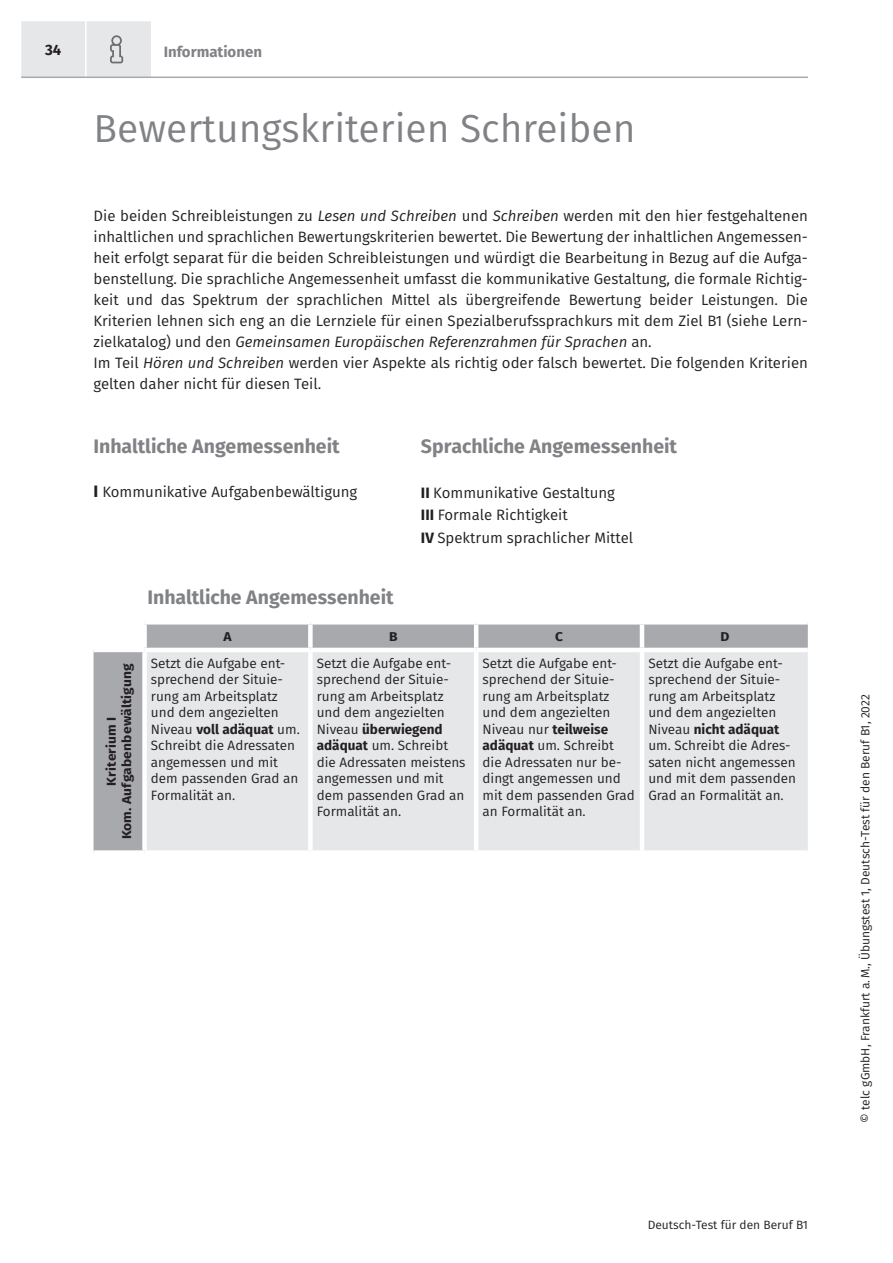
<style>
.page{position:relative;width:893px;height:1263px;background:#fff}
.page>*{position:absolute;margin:0;border:0;box-sizing:border-box;transform-origin:0 0}
._01_Überschrift_Test{font:39px "Fira Sans";color:#808285}
._02_2_Zwischenübersc{font:700 19.5px "Fira Sans";color:#808285}
._11_Fließtext_libü{font:15px/21px "Fira Sans";color:#231f20;text-align:justify}
.Tabelle_light{font:15px "Fira Sans";color:#231f20}
.t1{font:700 15px "Fira Sans";color:#808285}
.t2{font:700 15px "Fira Sans";color:#231f20}
.Tabelle_light-2{font:13.5px/16.5px "Fira Sans";color:#231f20}
.Tabelle_medium{font:700 12.75px "Fira Sans";letter-spacing:.01em;color:#231f20;scale:1.08 1}
.t3{font:12px "Fira Sans";color:#231f20}
.s1{font-style:italic}
.s2{font-weight:700;font-size:16.5px}
.s3{font-weight:700}
</style>
<div class="page">
<div style="left:21px;top:21px;width:130px;height:56px;background:#e6e7e9;border:2px solid #e6e7e9"></div>
<hr style="left:85px;top:14px;width:2px;height:64px;background:#fff">
<hr style="left:21px;top:77px;width:787px;height:1px;background:#a8a9ad">
<svg style="left:110px;top:35px;width:13px;height:28px"></svg>
<svg style="left:94px;top:624px;width:714px;height:226px;background:#adaeb2"></svg>
<div style="left:147px;top:652px;width:661px;height:198px;background:#e6e7e9"></div>
<div style="left:142px;top:652px;width:5px;height:198px;background:#fff"></div>
<div style="left:308px;top:652px;width:5px;height:198px;background:#fff"></div>
<hr style="left:474px;top:652px;width:4px;height:198px;background:#fff">
<hr style="left:640px;top:652px;width:4px;height:198px;background:#fff">
<div style="left:142px;top:624px;width:5px;height:24px;background:#fff"></div>
<div style="left:308px;top:624px;width:5px;height:24px;background:#fff"></div>
<hr style="left:474px;top:624px;width:4px;height:24px;background:#fff">
<hr style="left:640px;top:624px;width:4px;height:24px;background:#fff">
<hr style="left:94px;top:648px;width:51px;height:4px;background:#fff">
<hr style="left:145px;top:648px;width:165px;height:4px;background:#fff">
<hr style="left:310px;top:648px;width:166px;height:4px;background:#fff">
<hr style="left:476px;top:648px;width:166px;height:4px;background:#fff">
<hr style="left:642px;top:648px;width:166px;height:4px;background:#fff">
<p class="t2" style="left:45px;top:37px;width:18px">34</p>
<p class="t1" style="left:164px;top:39px;width:100px">Informationen</p>
<p class="_01_Überschrift_Test" style="left:94px;top:99px;width:543px">Bewertungskriterien Schreiben</p>
<p class="_11_Fließtext_libü" style="left:94px;top:205px;width:716px">Die beiden Schreibleistungen zu <span class="s1">Lesen und Schreiben</span> und <span class="s1">Schreiben</span> werden mit den hier festgehaltenen inhaltlichen und sprachlichen Bewertungskriterien bewertet. Die Bewertung der inhaltlichen Angemessen&shy;heit erfolgt separat für die beiden Schreibleistungen und würdigt die Bearbeitung in Bezug auf die Aufga&shy;benstellung. Die sprachliche Angemessenheit umfasst die kommunikative Gestaltung, die formale Richtig&shy;keit und das Spektrum der sprachlichen Mittel als übergreifende Bewertung beider Leistungen. Die Kriterien lehnen sich eng an die Lernziele für einen Spezialberufssprachkurs mit dem Ziel B1 (siehe Lern&shy;zielkatalog) und den <span class="s1">Gemeinsamen Europäischen Referenzrahmen für Sprachen</span> an.</p>
<p class="_11_Fließtext_libü" style="left:94px;top:352px;width:716px">Im Teil <span class="s1">Hören und Schreiben</span> werden vier Aspekte als richtig oder falsch bewertet. Die folgenden Kriterien gelten daher nicht für diesen Teil.</p>
<p class="_02_2_Zwischenübersc" style="left:94px;top:430px;width:248px">Inhaltliche Angemessenheit</p>
<p class="_02_2_Zwischenübersc" style="left:421px;top:430px;width:258px">Sprachliche Angemessenheit</p>
<p class="Tabelle_light" style="left:94px;top:480px;width:265px"><span class="s2">I</span> Kommunikative Aufgabenbewältigung</p>
<p class="Tabelle_light" style="left:421px;top:481px;width:196px"><span class="s3">II</span> Kommunikative Gestaltung</p>
<p class="Tabelle_light" style="left:421px;top:504px;width:148px"><span class="s3">III</span> Formale Richtigkeit</p>
<p class="Tabelle_light" style="left:421px;top:527px;width:214px"><span class="s3">IV</span> Spektrum sprachlicher Mittel</p>
<p class="_02_2_Zwischenübersc" style="left:148px;top:580px;width:248px">Inhaltliche Angemessenheit</p>
<p class="Tabelle_medium" style="left:223px;top:625px;width:9px">A</p>
<p class="Tabelle_medium" style="left:389px;top:625px;width:9px">B</p>
<p class="Tabelle_medium" style="left:555px;top:625px;width:9px">C</p>
<p class="Tabelle_medium" style="left:720px;top:625px;width:10px">D</p>
<p class="Tabelle_medium" style="left:116px;top:839px;width:165px;rotate:-90deg">Kom. Aufgabenbewältigung</p>
<p class="Tabelle_light-2" style="left:151px;top:654px;width:150px">Setzt die Aufgabe ent&shy;sprechend der Situie&shy;rung am Arbeitsplatz und dem angezielten<br>Niveau <span class="s3">voll adäquat</span> um.<br>Schreibt die Adressaten angemessen und mit dem passenden Grad an<br>Formalität an.</p>
<p class="Tabelle_light-2" style="left:317px;top:654px;width:150px">Setzt die Aufgabe ent&shy;sprechend der Situie&shy;rung am Arbeitsplatz und dem angezielten<br>Niveau <span class="s3">überwiegend adäquat</span> um. Schreibt die Adressaten meistens angemessen und mit dem passenden Grad an<br>Formalität an.</p>
<p class="Tabelle_light-2" style="left:483px;top:654px;width:154px">Setzt die Aufgabe ent&shy;sprechend der Situie&shy;rung am Arbeitsplatz und dem angezielten<br>Niveau nur <span class="s3">teilweise adäquat</span> um. Schreibt die Adressaten nur be&shy;dingt angemessen und mit dem passenden Grad an Formalität an.</p>
<p class="Tabelle_light-2" style="left:648px;top:654px;width:149px">Setzt die Aufgabe ent&shy;sprechend der Situie&shy;rung am Arbeitsplatz und dem angezielten<br>Niveau <span class="s3">nicht adäquat </span>um. Schreibt die Adres&shy;saten nicht angemessen und mit dem passenden<br>Grad an Formalität an.</p>
<p class="Tabelle_medium" style="left:101px;top:785px;width:65px;rotate:-90deg">Kriterium I</p>
<p class="t3" style="left:648px;top:1215px;width:162px">Deutsch-Test für den Beruf B1</p>
<p class="t3" style="left:856px;top:1122px;width:430px;rotate:-90deg">© telc gGmbH, Frankfurt a.M., Übungstest 1, Deutsch-Test für den Beruf B1, 2022</p>
</div>
